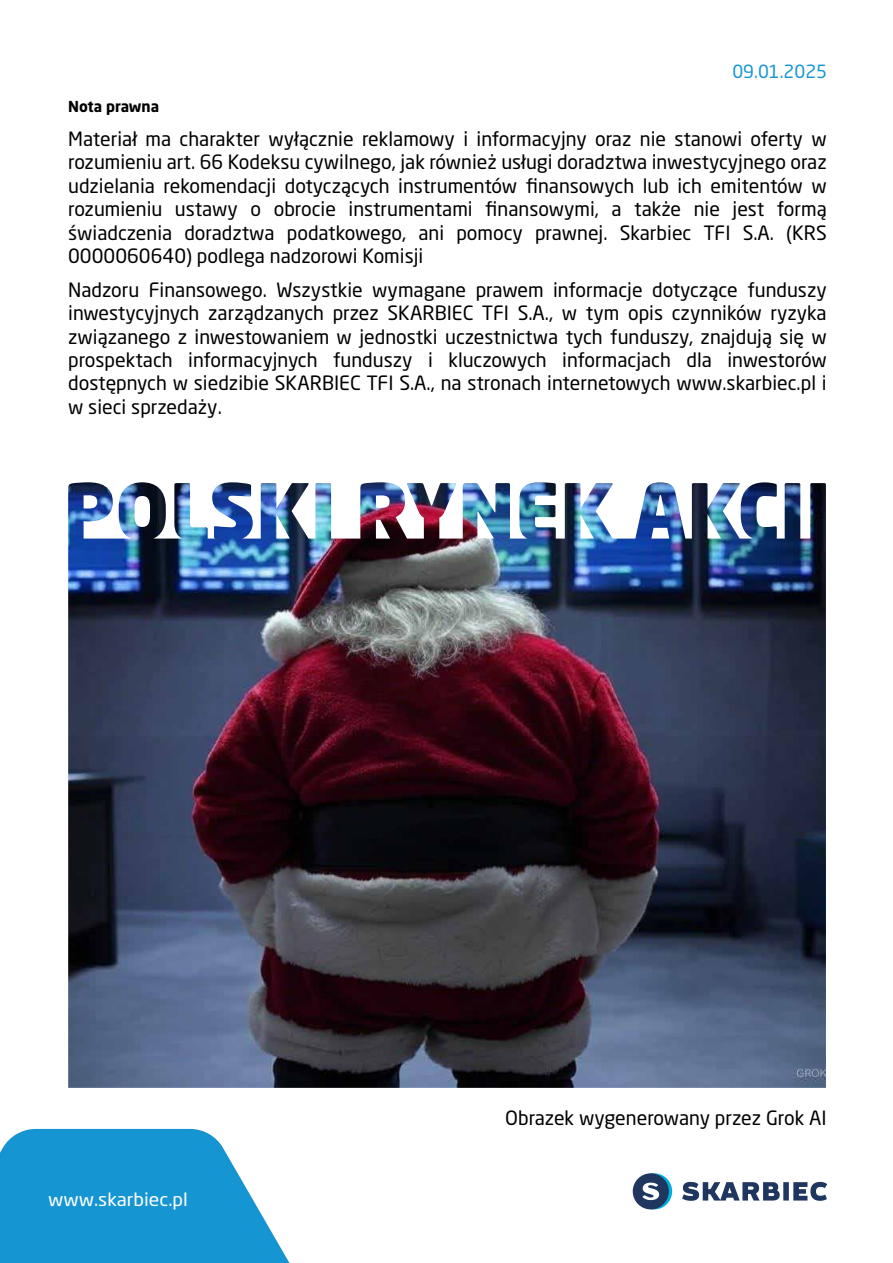
<style>
.page{position:relative;width:893px;height:1263px;background:#fff}
.page>*{position:absolute;margin:0;border:0;box-sizing:border-box;transform-origin:0 0}
.t1{font:19.5px/23.4px "Neo Sans Pro";color:#000;text-align:justify}
.t2{font:18px "Neo Sans Pro";color:#fff;scale:1.08 1}
.t3{font:18px "Neo Sans Pro";color:#1595d2}
.t4{font:700 15px "Neo Sans Pro";color:#000}
</style>
<div class="page">
<img style="left:68px;top:482px;width:758px;height:606px">
<svg style="left:0;top:1128px;width:290px;height:135px;background:#38a5d9"></svg>
<svg style="left:636px;top:1173px;width:36px;height:36px"></svg>
<div style="left:633px;top:1173px;width:36px;height:36px;background:#1f365e;border-radius:50%"></div>
<svg style="left:642px;top:1182px;width:17px;height:18px"></svg>
<svg style="left:682px;top:1182px;width:145px;height:19px"></svg>
<p class="t3" style="left:732px;top:61px;width:96px">09.01.2025</p>
<p class="t4" style="left:68px;top:97px;width:93px">Nota prawna</p>
<p class="t1" style="left:68px;top:127px;width:760px">Materiał ma charakter wyłącznie reklamowy i informacyjny oraz nie stanowi oferty w rozumieniu art. 66 Kodeksu cywilnego, jak również usługi doradztwa inwestycyjnego oraz udzielania rekomendacji dotyczących instrumentów finansowych lub ich emitentów w rozumieniu ustawy o obrocie instrumentami finansowymi, a także nie jest formą świadczenia doradztwa podatkowego, ani pomocy prawnej. Skarbiec TFI S.A. (KRS 0000060640) podlega nadzorowi Komisji</p>
<p class="t1" style="left:68px;top:278px;width:760px">Nadzoru Finansowego. Wszystkie wymagane prawem informacje dotyczące funduszy inwestycyjnych zarządzanych przez SKARBIEC TFI S.A., w tym opis czynników ryzyka związanego z inwestowaniem w jednostki uczestnictwa tych funduszy, znajdują się w prospektach informacyjnych funduszy i kluczowych informacjach dla inwestorów dostępnych w siedzibie SKARBIEC TFI S.A., na stronach internetowych www.skarbiec.pl i w sieci sprzedaży.</p>
<p class="t2" style="left:48px;top:1188px;width:131px">www.skarbiec.pl</p>
<p class="t1" style="left:505px;top:1106px;width:323px">Obrazek wygenerowany przez Grok AI</p>
</div>
